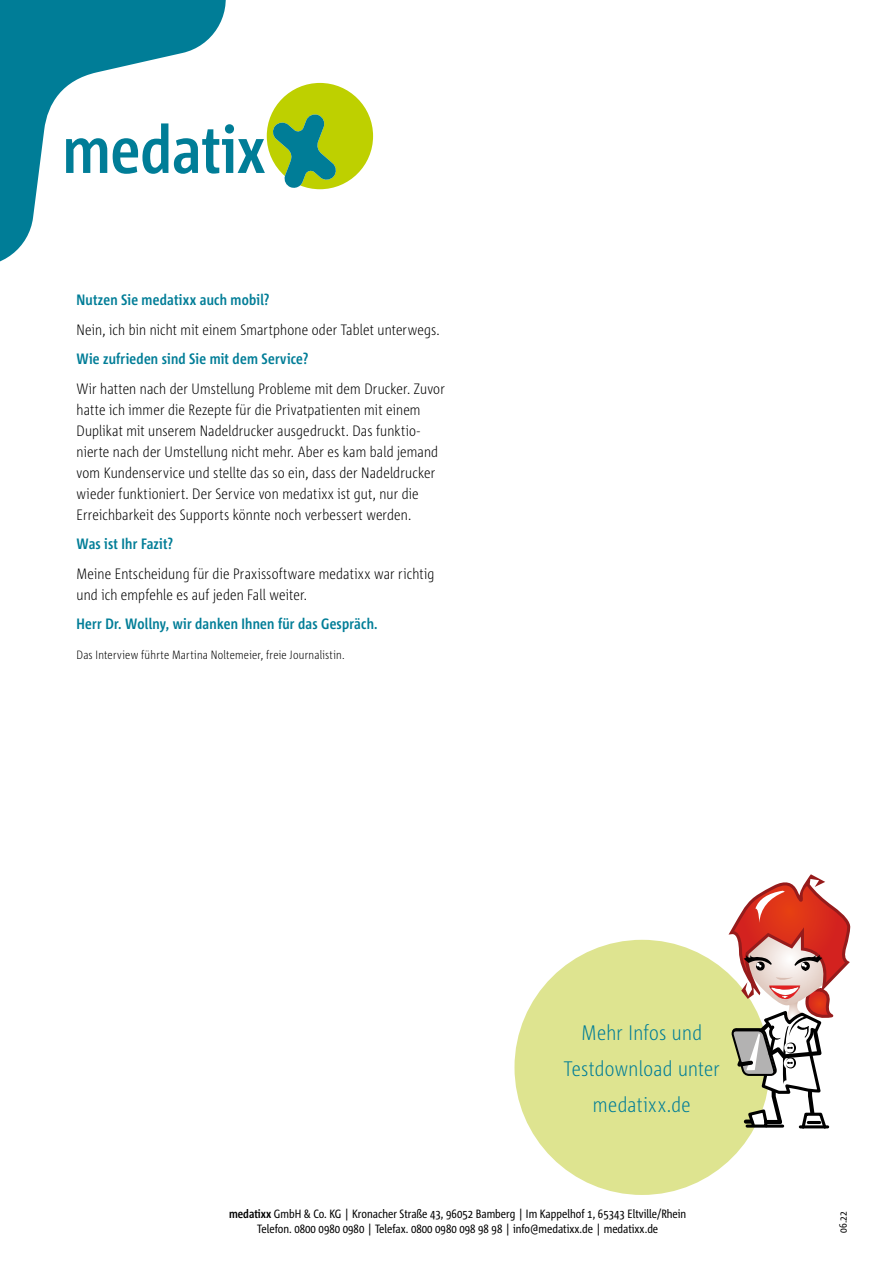
<style>
.page{position:relative;width:893px;height:1263px;background:#fff}
.page>*{position:absolute;margin:0;border:0;box-sizing:border-box;transform-origin:0 0}
.t1{font:300 21px/36px "Corpid E1 s Cd";letter-spacing:.015em;color:#007d97;text-align:center}
.t2{font:300 15px/21px "Corpid E1 s Cd";letter-spacing:.01em;color:#000}
.t3{font:700 15px "Corpid E1 s Cd";letter-spacing:.015em;color:#007d97}
.t4{font:12px/14.4px "Corpid E1 s Cd";color:#000;text-align:center}
.t5{font:300 12px "Corpid E1 s Cd";letter-spacing:.02em;color:#000}
.t6{font:10.5px "Corpid E1 s Cd";color:#000}
.s1{font-weight:700}
</style>
<div class="page">
<svg style="left:231px;top:83px;width:142px;height:106px"></svg>
<svg style="left:0;top:0;width:231px;height:262px"></svg>
<div style="left:514px;top:940px;width:256px;height:255px;background:#dee490;border-radius:50%"></div>
<svg style="left:728px;top:874px;width:122px;height:255px"></svg>
<p class="t3" style="left:77px;top:290px;width:194px">Nutzen Sie medatixx auch mobil?</p>
<p class="t2" style="left:77px;top:318px;width:365px">Nein, ich bin nicht mit einem Smartphone oder Tablet unterwegs.</p>
<p class="t3" style="left:77px;top:349px;width:233px">Wie zufrieden sind Sie mit dem Service?</p>
<p class="t2" style="left:77px;top:377px;width:370px">Wir hatten nach der Umstellung Probleme mit dem Drucker. Zuvor hatte ich immer die Rezepte für die Privatpatienten mit einem Duplikat mit unserem Nadeldrucker ausgedruckt. Das funktio&shy;nierte nach der Umstellung nicht mehr. Aber es kam bald jemand vom Kundenservice und stellte das so ein, dass der Nadeldrucker wieder funktioniert. Der Service von medatixx ist gut, nur die Erreichbarkeit des Supports könnte noch verbessert werden.</p>
<p class="t3" style="left:77px;top:534px;width:98px">Was ist Ihr Fazit?</p>
<p class="t2" style="left:77px;top:562px;width:359px">Meine Entscheidung für die Praxissoftware medatixx war richtig und ich empfehle es auf jeden Fall weiter.</p>
<p class="t3" style="left:77px;top:614px;width:303px">Herr Dr. Wollny, wir danken Ihnen für das Gespräch.</p>
<p class="t5" style="left:77px;top:647px;width:270px">Das Interview führte Martina Noltemeier, freie Journalistin.</p>
<h1 class="t1" style="left:564px;top:1013px;width:158px">Mehr Infos und<br>Testdownload unter medatixx.de</h1>
<p class="t4" style="left:229px;top:1206px;width:459px"><span class="s1">medatixx</span> GmbH &amp; Co. KG | Kronacher Straße 43, 96052 Bamberg | Im Kappelhof 1, 65343 Eltville/Rhein<br>Telefon. 0800 0980 0980 | Telefax. 0800 0980 098 98 98 | info@medatixx.de | medatixx.de</p>
<p class="t6" style="left:837px;top:1232px;width:23px;rotate:-90deg">06.22</p>
</div>
